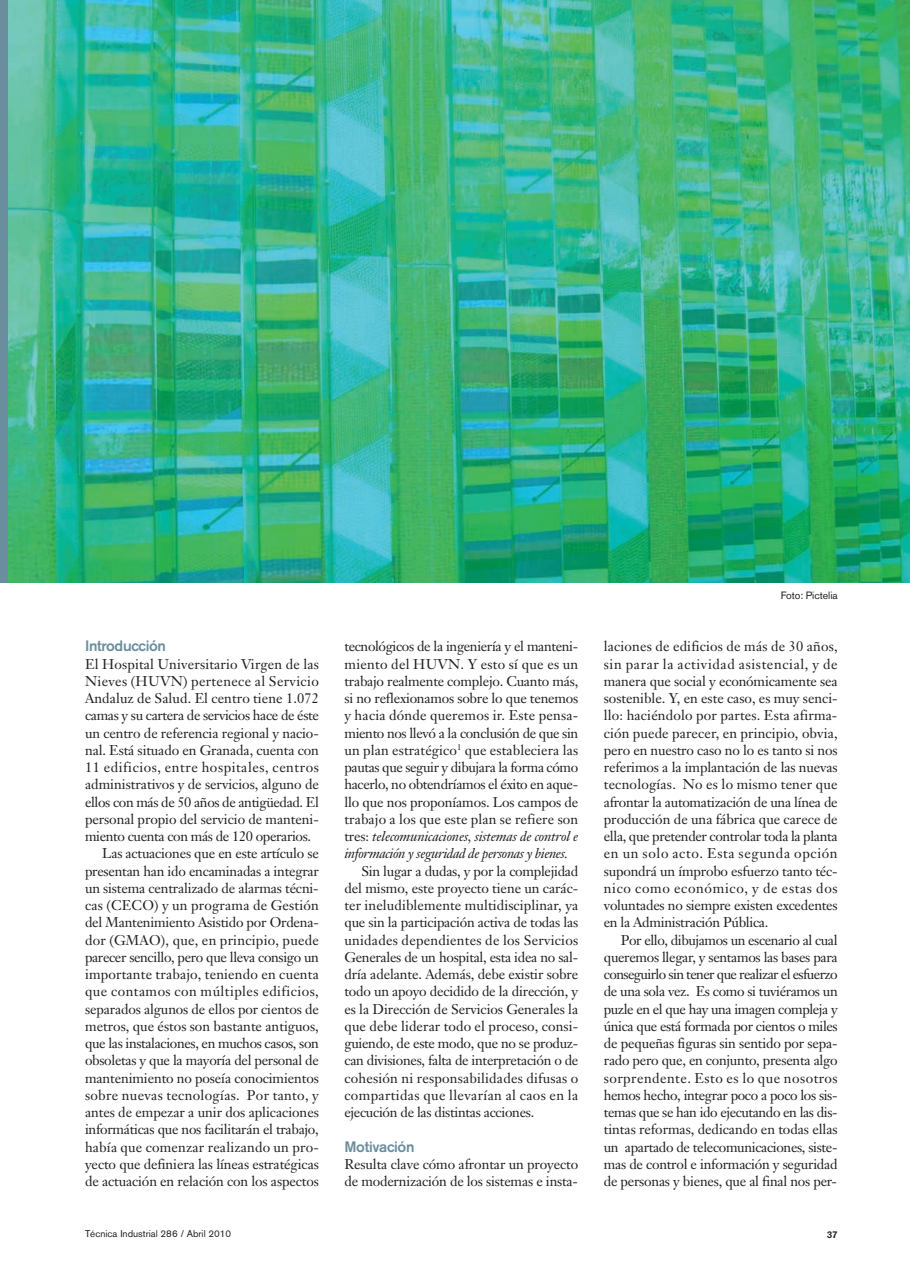
<style>
.page{position:relative;width:910px;height:1280px;background:#fff}
.page>*{position:absolute;margin:0;border:0;box-sizing:border-box;transform-origin:0 0}
.t1{font:500 15px "Akzidenz Grotesk BE";letter-spacing:-.025em;color:#6a8e9e}
.t2{font:13.95px/17.2px "Janson Text";letter-spacing:-.01em;color:#231f20;text-align:justify}
.t3{font:13.95px "Janson Text";letter-spacing:.01em;color:#231f20}
.t4{font:13.95px "Janson Text";letter-spacing:.015em;color:#231f20}
.t5{font:13.95px "Janson Text";letter-spacing:.04em;color:#231f20}
.t6{font:13.95px "Janson Text";letter-spacing:.03em;color:#231f20}
.t7{font:13.95px "Janson Text";letter-spacing:.02em;color:#231f20}
.t8{font:13.95px "Janson Text";letter-spacing:.025em;color:#231f20}
.t9{font:10.5px "Akzidenz Grotesk BE";letter-spacing:-.005em;color:#231f20}
.t10{font:9.75px "Akzidenz Grotesk BE";color:#231f20}
.t11{font:500 9.75px "Akzidenz Grotesk BE";color:#231f20}
.s1{font-style:italic}
</style>
<div class="page">
<div style="left:0;top:0;width:8px;height:582px;background:#6a8e9e"></div>
<img style="left:9px;top:0;width:901px;height:582px">
<p class="t1" style="left:85px;top:641px;width:82px">Introducción</p>
<p class="t3" style="left:85px;top:658px;width:235px">El Hospital Universitario Virgen de las</p>
<p class="t8" style="left:85px;top:675px;width:235px">Nieves (HUVN) pertenece al Servicio</p>
<p class="t2" style="left:85px;top:691px;width:235px">Andaluz de Salud. El centro tiene 1.072</p>
<p class="t2" style="left:85px;top:708px;width:235px">camas y su cartera de servicios hace de éste</p>
<p class="t2" style="left:85px;top:725px;width:235px">un centro de referencia regional y nacio-</p>
<p class="t2" style="left:85px;top:743px;width:235px">nal. Está situado en Granada, cuenta con</p>
<p class="t5" style="left:85px;top:761px;width:235px">11 edificios, entre hospitales, centros</p>
<p class="t2" style="left:85px;top:777px;width:235px">administrativos y de servicios, alguno de</p>
<p class="t2" style="left:85px;top:794px;width:235px">ellos con más de 50 años de antigüedad. El</p>
<p class="t2" style="left:85px;top:812px;width:235px">personal propio del servicio de manteni-</p>
<p class="t2" style="left:85px;top:829px;width:228px">miento cuenta con más de 120 operarios.</p>
<p class="t2" style="left:102px;top:846px;width:218px">Las actuaciones que en este artículo se</p>
<p class="t2" style="left:85px;top:863px;width:235px">presentan han ido encaminadas a integrar</p>
<p class="t2" style="left:85px;top:881px;width:235px">un sistema centralizado de alarmas técni-</p>
<p class="t4" style="left:85px;top:899px;width:235px">cas (CECO) y un programa de Gestión</p>
<p class="t2" style="left:85px;top:915px;width:235px">del Mantenimiento Asistido por Ordena-</p>
<p class="t4" style="left:85px;top:934px;width:235px">dor (GMAO), que, en principio, puede</p>
<p class="t2" style="left:85px;top:950px;width:235px">parecer sencillo, pero que lleva consigo un</p>
<p class="t3" style="left:85px;top:968px;width:235px">importante trabajo, teniendo en cuenta</p>
<p class="t6" style="left:85px;top:986px;width:235px">que contamos con múltiples edificios,</p>
<p class="t2" style="left:85px;top:1001px;width:235px">separados algunos de ellos por cientos de</p>
<p class="t2" style="left:85px;top:1019px;width:235px">metros, que éstos son bastante antiguos,</p>
<p class="t2" style="left:85px;top:1036px;width:235px">que las instalaciones, en muchos casos, son</p>
<p class="t2" style="left:85px;top:1053px;width:235px">obsoletas y que la mayoría del personal de</p>
<p class="t2" style="left:85px;top:1070px;width:235px">mantenimiento no poseía conocimientos</p>
<p class="t7" style="left:85px;top:1089px;width:235px">sobre nuevas tecnologías. Por tanto, y</p>
<p class="t2" style="left:85px;top:1105px;width:235px">antes de empezar a unir dos aplicaciones</p>
<p class="t2" style="left:85px;top:1122px;width:235px">informáticas que nos facilitarán el trabajo,</p>
<p class="t3" style="left:85px;top:1141px;width:235px">había que comenzar realizando un pro-</p>
<p class="t2" style="left:85px;top:1157px;width:235px">yecto que definiera las líneas estratégicas</p>
<p class="t2" style="left:85px;top:1174px;width:235px">de actuación en relación con los aspectos</p>
<p class="t2" style="left:344px;top:639px;width:235px">tecnológicos de la ingeniería y el manteni&shy;miento del HUVN. Y esto sí que es un trabajo realmente complejo. Cuanto más, si no reflexionamos sobre lo que tenemos y hacia dónde queremos ir. Este pensa&shy;miento nos llevó a la conclusión de que sin un plan estratégico<sup>1</sup> que estableciera las pautas que seguir y dibujara la forma cómo hacerlo, no obtendríamos el éxito en aque&shy;llo que nos proponíamos. Los campos de trabajo a los que este plan se refiere son tres: <span class="s1">telecomunicaciones, sistemas de control e información y seguridad de personas y bienes.</span></p>
<p class="t2" style="left:344px;top:863px;width:235px;text-indent:17px">Sin lugar a dudas, y por la complejidad del mismo, este proyecto tiene un carác&shy;ter ineludiblemente multidisciplinar, ya que sin la participación activa de todas las unidades dependientes de los Servicios Generales de un hospital, esta idea no sal&shy;dría adelante. Además, debe existir sobre todo un apoyo decidido de la dirección, y es la Dirección de Servicios Generales la que debe liderar todo el proceso, consi&shy;guiendo, de este modo, que no se produz&shy;can divisiones, falta de interpretación o de cohesión ni responsabilidades difusas o compartidas que llevarían al caos en la ejecución de las distintas acciones.</p>
<p class="t1" style="left:344px;top:1141px;width:72px">Motivación</p>
<p class="t2" style="left:344px;top:1157px;width:235px">Resulta clave cómo afrontar un proyecto de modernización de los sistemas e insta-</p>
<p class="t9" style="left:781px;top:592px;width:59px">Foto: Pictelia</p>
<p class="t2" style="left:604px;top:639px;width:235px">laciones de edificios de más de 30 años, sin parar la actividad asistencial, y de manera que social y económicamente sea sostenible. Y, en este caso, es muy senci&shy;llo: haciéndolo por partes. Esta afirma&shy;ción puede parecer, en principio, obvia, pero en nuestro caso no lo es tanto si nos referimos a la implantación de las nuevas tecnologías. No es lo mismo tener que afrontar la automatización de una línea de producción de una fábrica que carece de ella, que pretender controlar toda la planta en un solo acto. Esta segunda opción supondrá un ímprobo esfuerzo tanto téc&shy;nico como económico, y de estas dos voluntades no siempre existen excedentes en la Administración Pública.</p>
<p class="t2" style="left:604px;top:932px;width:235px;text-indent:17px">Por ello, dibujamos un escenario al cual queremos llegar, y sentamos las bases para conseguirlo sin tener que realizar el esfuerzo de una sola vez. Es como si tuviéramos un puzle en el que hay una imagen compleja y única que está formada por cientos o miles de pequeñas figuras sin sentido por sepa&shy;rado pero que, en conjunto, presenta algo sorprendente. Esto es lo que nosotros hemos hecho, integrar poco a poco los sis&shy;temas que se han ido ejecutando en las dis&shy;tintas reformas, dedicando en todas ellas un apartado de telecomunicaciones, siste&shy;mas de control e información y seguridad de personas y bienes, que al final nos per-</p>
<p class="t10" style="left:85px;top:1230px;width:148px">Técnica Industrial 286 / Abril 2010</p>
<p class="t11" style="left:827px;top:1231px;width:12px">37</p>
</div>
